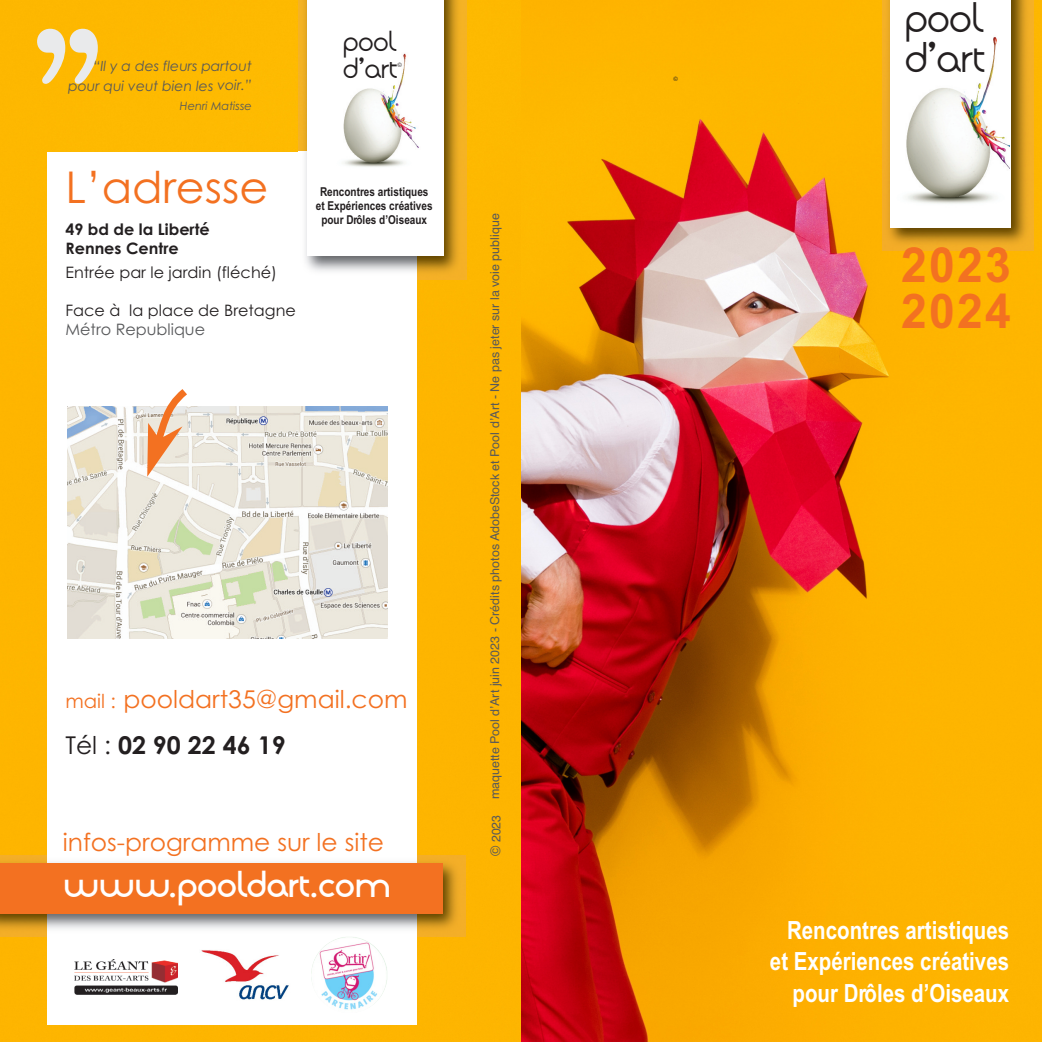
<style>
.page{position:relative;width:1042px;height:1042px;background:#fff}
.page>*{position:absolute;margin:0;border:0;box-sizing:border-box;transform-origin:0 0}
.t1{font:700 47.95px/46.7px "Arial";letter-spacing:.05em;color:#f37121}
.t2{font:43.75px "Century Gothic";color:#f37121}
.t3{font:39.9px/40.4px "Quadranta";color:#231f20}
.t4{font:700 35px "Quadranta";color:#fff}
.t5{font:27.12px/27.5px "Quadranta";color:#231f20}
.t6{font:700 25.03px/31.7px "Arial";color:#fff;text-align:right;scale:.82 1}
.t7{font:24.5px/46px "Century Gothic";color:#f37121}
.t8{font:15.75px "Century Gothic";color:#231f20}
.t9{font:700 15.75px/18.9px "Century Gothic";color:#231f20}
.t10{font:15.75px "Century Gothic";color:#57585a}
.t11{font:italic 14px/19.2px "Century Gothic";color:#57585a;text-align:right}
.t12{font:12.25px "Helvetica";color:#57585a}
.t13{font:700 12.25px/14px "Arial";color:#231f20;text-align:center;scale:.82 1}
.t14{font:italic 11.55px "Century Gothic";color:#57585a}
.t15{font:6.12px "Helvetica";color:#231f20}
.s1{font-size:19.25px}
.s2{color:#231f20}
.s3{font-weight:700;color:#231f20}
.s4{font-size:14px}
</style>
<div class="page">
<img style="left:0;top:0;width:1042px;height:1042px">
<div style="left:47px;top:152px;width:370px;height:873px;background:#fff"></div>
<img style="left:0;top:856px;width:465px;height:80px">
<div style="left:0;top:863px;width:442px;height:50px;background:#f37121"></div>
<img style="left:298px;top:0;width:168px;height:279px">
<div style="left:307px;top:0;width:136px;height:256px;background:#fff"></div>
<img style="left:68px;top:407px;width:319px;height:232px">
<svg style="left:147px;top:389px;width:48px;height:88px"></svg>
<img style="left:74px;top:959px;width:103px;height:36px">
<img style="left:343px;top:53px;width:76px;height:114px">
<svg style="left:37px;top:29px;width:61px;height:55px;background:#f2d179"></svg>
<img style="left:201px;top:950px;width:88px;height:50px">
<img style="left:883px;top:0;width:150px;height:251px">
<img style="left:904px;top:247px;width:102px;height:4px">
<div style="left:890px;top:0;width:121px;height:228px;background:#fff"></div>
<img style="left:906px;top:37px;width:103px;height:167px">
<img style="left:311px;top:937px;width:76px;height:73px">
<p class="t11" style="left:68px;top:57px;width:185px">“Il y a des fleurs partout pour qui veut bien les voir.”</p>
<p class="t14" style="left:180px;top:99px;width:74px">Henri Matisse</p>
<h3 class="t5" style="left:343px;top:30px;width:56px">pool d’art</h3>
<p class="t15" style="left:398px;top:62px;width:6px">©</p>
<h2 class="t2" style="left:65px;top:163px;width:204px">L’adresse</h2>
<p class="t9" style="left:65px;top:220px;width:146px">49 bd de la Liberté<br>Rennes Centre</p>
<p class="t8" style="left:65px;top:263px;width:213px">Entrée par le jardin (fléché)</p>
<p class="t8" style="left:65px;top:301px;width:232px">Face à la place de Bretagne</p>
<p class="t10" style="left:65px;top:320px;width:141px">Métro Republique</p>
<p class="t13" style="left:316px;top:185px;width:144px">Rencontres artistiques et Expériences créatives pour Drôles d’Oiseaux</p>
<h3 class="t7" style="left:65px;top:676px;width:343px"><span class="s1">mail :</span> pooldart35@gmail.com<br><span class="s2">Tél :</span> <span class="s3">02 90 22 46 19</span></h3>
<h3 class="t7" style="left:63px;top:819px;width:323px">infos-programme sur le site</h3>
<h3 class="t4" style="left:64px;top:870px;width:329px">www.pooldart.com</h3>
<p class="t12" style="left:488px;top:799px;width:587px;rotate:-90deg">maquette Pool d’Art juin 2023 - Crédits photos AdobeStock et Pool d’Art - Ne pas jeter sur la voie publique</p>
<p class="t12" style="left:489px;top:856px;width:43px;rotate:-90deg"><span class="s4">©</span> 2023</p>
<p class="t15" style="left:673px;top:76px;width:6px">©</p>
<h3 class="t3" style="left:905px;top:1px;width:81px">pool d’art</h3>
<h1 class="t1" style="left:901px;top:242px;width:111px">2023<br>2024</h1>
<h3 class="t6" style="left:770px;top:914px;width:293px">Rencontres artistiques et Expériences créatives pour Drôles d’Oiseaux</h3>
</div>
